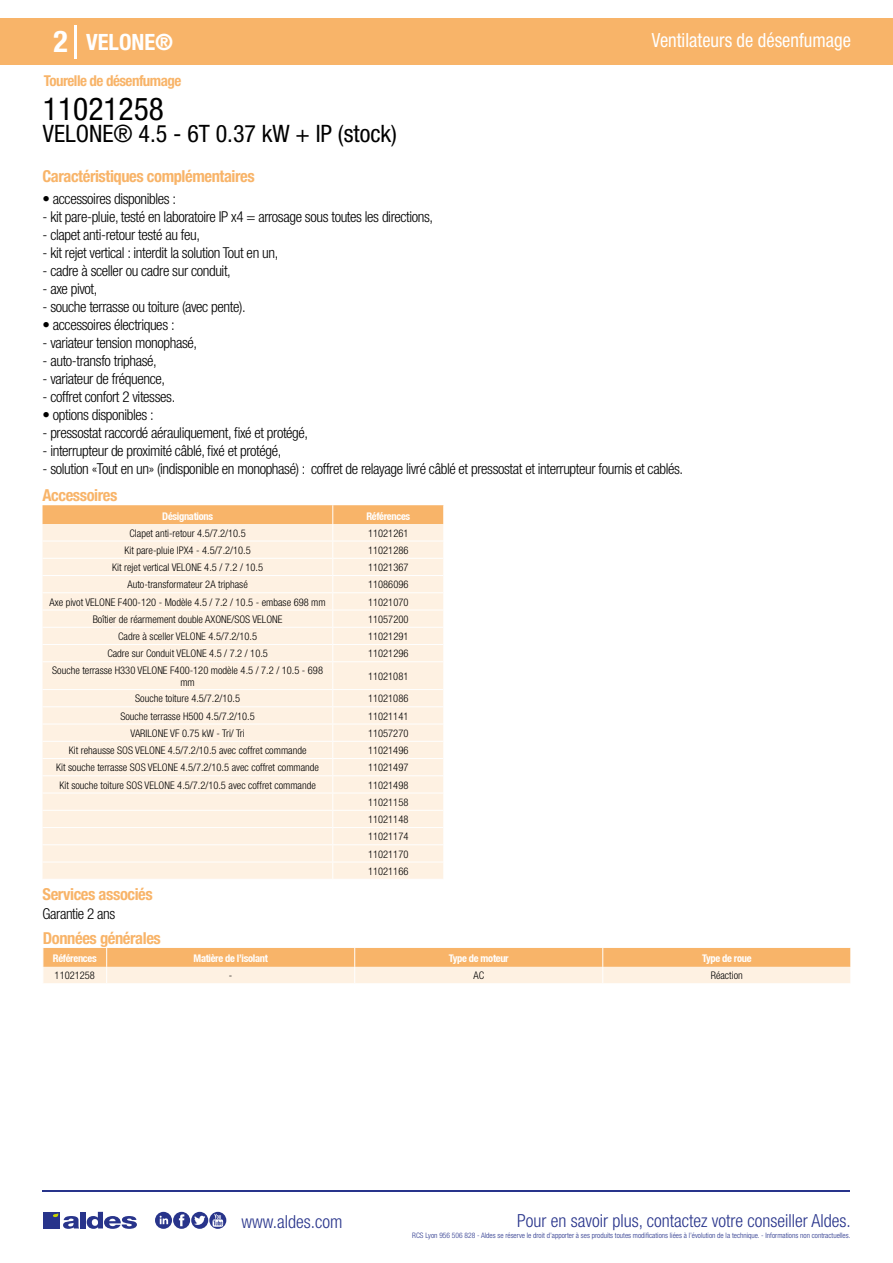
<style>
.page{position:relative;width:893px;height:1263px;background:#fff}
.page>*{position:absolute;margin:0;border:0;box-sizing:border-box;transform-origin:0 0}
.t1{font:condensed 31.5px "Helvetica Neue LT Std";color:#000}
.t2{font:700 condensed 30px "Helvetica Neue LT Std";color:#fff}
.t3{font:condensed 24px "Helvetica Neue LT Std";color:#000}
.t4{font:700 condensed 22.5px "Helvetica Neue LT Std";color:#fff}
.t5{font:condensed 19.5px "Helvetica Neue LT Std";color:#fff;scale:.95 1}
.t6{font:300 condensed 18px "Helvetica Neue";color:#28348b}
.t7{font:700 condensed 16.5px "Helvetica Neue LT Std";letter-spacing:-.025em;color:#f8b469}
.t8{font:300 condensed 15px "Helvetica Neue LT Std";letter-spacing:-.025em;color:#000}
.t9{font:700 condensed 15px "Helvetica Neue LT Std";letter-spacing:-.035em;color:#f8b469}
.t10{font:300 condensed 10.5px/17.2px "Helvetica Neue";color:#000;text-align:center}
.t11{font:700 condensed 10.5px "Helvetica Neue";letter-spacing:-.03em;color:#fff}
.t12{font:300 condensed 7.5px "Helvetica Neue";color:#28348b}
</style>
<div class="page">
<div style="left:0;top:18px;width:893px;height:46px;background:#f8b469"></div>
<hr style="left:74px;top:25px;width:2px;height:33px;background:#fff">
<hr style="left:43px;top:1190px;width:807px;height:1px;background:#28348b">
<svg style="left:155px;top:1212px;width:71px;height:17px"></svg>
<div style="left:43px;top:1212px;width:17px;height:16px;background:#28348b"></div>
<div style="left:80px;top:1212px;width:6px;height:16px;background:#28348b"></div>
<svg style="left:87px;top:1212px;width:50px;height:17px"></svg>
<svg style="left:53px;top:1213px;width:26px;height:16px"></svg>
<svg style="left:43px;top:505px;width:401px;height:374px;background:#fdeedd"></svg>
<svg style="left:43px;top:948px;width:808px;height:35px;background:#fad0a1"></svg>
<h2 class="t2" style="left:54px;top:24px;width:16px">2</h2>
<h3 class="t4" style="left:86px;top:28px;width:89px">VELONE®</h3>
<h3 class="t5" style="left:652px;top:29px;width:211px">Ventilateurs de désenfumage</h3>
<h3 class="t9" style="left:44px;top:71px;width:139px">Tourelle de désenfumage</h3>
<h1 class="t1" style="left:43px;top:91px;width:122px">11021258</h1>
<h3 class="t3" style="left:43px;top:120px;width:356px">VELONE® 4.5 - 6T 0.37 kW + IP (stock)</h3>
<h3 class="t7" style="left:43px;top:166px;width:214px">Caractéristiques complémentaires</h3>
<h3 class="t8" style="left:43px;top:190px;width:135px">• accessoires disponibles :</h3>
<h3 class="t8" style="left:43px;top:208px;width:392px">- kit pare-pluie, testé en laboratoire IP x4 = arrosage sous toutes les directions,</h3>
<h3 class="t8" style="left:43px;top:226px;width:159px">- clapet anti-retour testé au feu,</h3>
<h3 class="t8" style="left:43px;top:244px;width:237px">- kit rejet vertical : interdit la solution Tout en un,</h3>
<h3 class="t8" style="left:43px;top:262px;width:190px">- cadre à sceller ou cadre sur conduit,</h3>
<h3 class="t8" style="left:43px;top:280px;width:56px">- axe pivot,</h3>
<h3 class="t8" style="left:43px;top:298px;width:205px">- souche terrasse ou toiture (avec pente).</h3>
<h3 class="t8" style="left:43px;top:316px;width:134px">• accessoires électriques :</h3>
<h3 class="t8" style="left:43px;top:334px;width:156px">- variateur tension monophasé,</h3>
<h3 class="t8" style="left:43px;top:352px;width:116px">- auto-transfo triphasé,</h3>
<h3 class="t8" style="left:43px;top:370px;width:124px">- variateur de fréquence,</h3>
<h3 class="t8" style="left:43px;top:388px;width:134px">- coffret confort 2 vitesses.</h3>
<h3 class="t8" style="left:43px;top:406px;width:113px">• options disponibles :</h3>
<h3 class="t8" style="left:43px;top:424px;width:267px">- pressostat raccordé aérauliquement, fixé et protégé,</h3>
<h3 class="t8" style="left:43px;top:442px;width:240px">- interrupteur de proximité câblé, fixé et protégé,</h3>
<h3 class="t8" style="left:43px;top:460px;width:642px">- solution «Tout en un» (indisponible en monophasé) : coffret de relayage livré câblé et pressostat et interrupteur fournis et cablés.</h3>
<h3 class="t7" style="left:43px;top:485px;width:76px">Accessoires</h3>
<p class="t11" style="left:162px;top:510px;width:52px">Désignations</p>
<p class="t11" style="left:366px;top:510px;width:45px">Références</p>
<p class="t10" style="left:129px;top:524px;width:118px">Clapet anti-retour 4.5/7.2/10.5</p>
<p class="t10" style="left:368px;top:524px;width:42px">11021261</p>
<p class="t10" style="left:124px;top:541px;width:128px">Kit pare-pluie IPX4 - 4.5/7.2/10.5</p>
<p class="t10" style="left:368px;top:541px;width:42px">11021286</p>
<p class="t10" style="left:112px;top:559px;width:152px">Kit rejet vertical VELONE 4.5 / 7.2 / 10.5</p>
<p class="t10" style="left:368px;top:559px;width:42px">11021367</p>
<p class="t10" style="left:127px;top:576px;width:122px">Auto-transformateur 2A triphasé</p>
<p class="t10" style="left:368px;top:576px;width:42px">11086096</p>
<p class="t10" style="left:50px;top:593px;width:278px">Axe pivot VELONE F400-120 - Modèle 4.5 / 7.2 / 10.5 - embase 698 mm</p>
<p class="t10" style="left:368px;top:593px;width:42px">11021070</p>
<p class="t10" style="left:93px;top:610px;width:191px">Boîtier de réarmement double AXONE/SOS VELONE</p>
<p class="t10" style="left:368px;top:610px;width:42px">11057200</p>
<p class="t10" style="left:118px;top:628px;width:141px">Cadre à sceller VELONE 4.5/7.2/10.5</p>
<p class="t10" style="left:368px;top:628px;width:42px">11021291</p>
<p class="t10" style="left:107px;top:645px;width:162px">Cadre sur Conduit VELONE 4.5 / 7.2 / 10.5</p>
<p class="t10" style="left:368px;top:645px;width:42px">11021296</p>
<p class="t10" style="left:52px;top:663px;width:272px;line-height:12.6px">Souche terrasse H330 VELONE F400-120 modèle 4.5 / 7.2 / 10.5 - 698 mm</p>
<p class="t10" style="left:368px;top:667px;width:42px">11021081</p>
<p class="t10" style="left:135px;top:690px;width:106px">Souche toiture 4.5/7.2/10.5</p>
<p class="t10" style="left:368px;top:690px;width:42px">11021086</p>
<p class="t10" style="left:120px;top:707px;width:136px">Souche terrasse H500 4.5/7.2/10.5</p>
<p class="t10" style="left:368px;top:707px;width:42px">11021141</p>
<p class="t10" style="left:131px;top:724px;width:116px">VARILONE VF 0.75 kW - Tri/ Tri</p>
<p class="t10" style="left:368px;top:724px;width:42px">11057270</p>
<p class="t10" style="left:69px;top:742px;width:239px">Kit rehausse SOS VELONE 4.5/7.2/10.5 avec coffret commande</p>
<p class="t10" style="left:368px;top:742px;width:42px">11021496</p>
<p class="t10" style="left:56px;top:759px;width:264px">Kit souche terrasse SOS VELONE 4.5/7.2/10.5 avec coffret commande</p>
<p class="t10" style="left:368px;top:759px;width:42px">11021497</p>
<p class="t10" style="left:59px;top:776px;width:258px">Kit souche toiture SOS VELONE 4.5/7.2/10.5 avec coffret commande</p>
<p class="t10" style="left:368px;top:776px;width:42px;text-align:justify">11021498<br>11021158<br>11021148<br>11021174<br>11021170<br>11021166</p>
<h3 class="t7" style="left:43px;top:884px;width:112px">Services associés</h3>
<h3 class="t8" style="left:43px;top:905px;width:74px">Garantie 2 ans</h3>
<h3 class="t7" style="left:43px;top:928px;width:119px">Données générales</h3>
<p class="t11" style="left:53px;top:952px;width:45px">Références</p>
<p class="t11" style="left:194px;top:952px;width:76px">Matière de l’isolant</p>
<p class="t11" style="left:449px;top:952px;width:62px">Type de moteur</p>
<p class="t11" style="left:702px;top:952px;width:51px">Type de roue</p>
<p class="t10" style="left:55px;top:967px;width:42px">11021258</p>
<p class="t10" style="left:229px;top:967px;width:5px">-</p>
<p class="t10" style="left:473px;top:967px;width:12px">AC</p>
<p class="t10" style="left:711px;top:967px;width:34px">Réaction</p>
<h3 class="t6" style="left:241px;top:1211px;width:102px">www.aldes.com</h3>
<h3 class="t6" style="left:517px;top:1211px;width:335px">Pour en savoir plus, contactez votre conseiller Aldes.</h3>
<p class="t12" style="left:412px;top:1230px;width:440px">RCS Lyon 956 506 828 - Aldes se réserve le droit d’apporter à ses produits toutes modifications liées à l’évolution de la technique. - Informations non contractuelles.</p>
</div>
